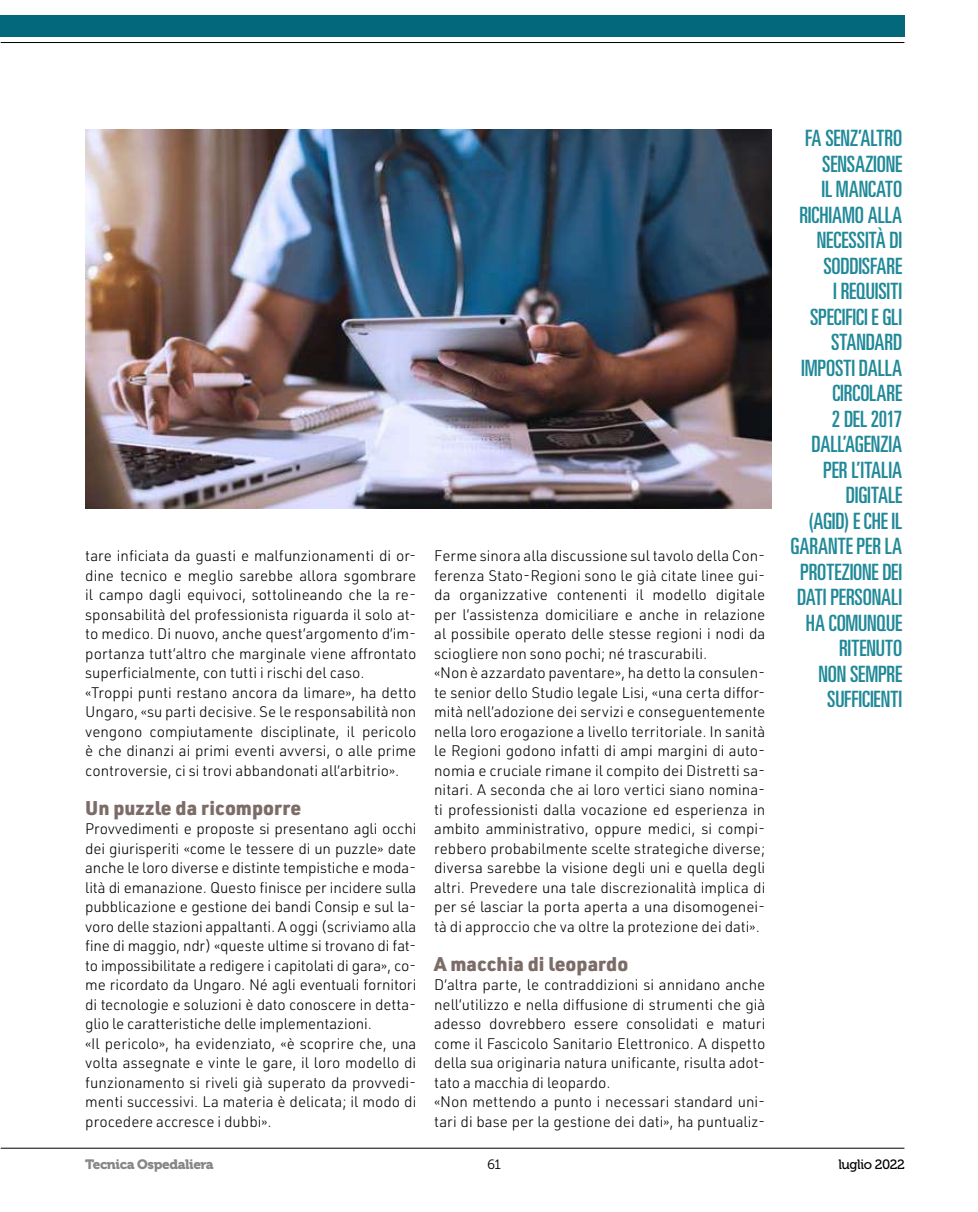
<style>
.page{position:relative;width:978px;height:1212px;background:#fff}
.page>*{position:absolute;margin:0;border:0;box-sizing:border-box;transform-origin:0 0}
.t1{font:ultra-condensed 22.5px/25.5px "Univers LT Std";letter-spacing:-.005em;color:#208998;text-align:right}
.t2{font:900 19.5px "URWDIN";color:#7b6c67}
.t3{font:300 15px/19.5px "URWDIN";color:#000}
.t4{font:13.5px "Museo 900";letter-spacing:-.03em;color:#878787}
.t5{font:13.5px "Museo 500";letter-spacing:-.03em;color:#000}
.t6{font:13.5px "Museo 300";color:#000}
</style>
<div class="page">
<hr style="left:1px;top:1148px;width:903px;height:1px;background:#000">
<hr style="left:1px;top:42px;width:903px;height:1px;background:#000">
<div style="left:0;top:15px;width:904px;height:21px;background:#04687d"></div>
<img style="left:85px;top:130px;width:687px;height:378px">
<p class="t3" style="left:85px;top:546px;width:333px">tare inficiata da guasti e malfunzionamenti di or&shy;dine tecnico e meglio sarebbe allora sgombrare il campo dagli equivoci, sottolineando che la re&shy;sponsabilità del professionista riguarda il solo at&shy;to medico. Di nuovo, anche quest’argomento d’im&shy;portanza tutt’altro che marginale viene affrontato superficialmente, con tutti i rischi del caso.<br>«Troppi punti restano ancora da limare», ha detto Ungaro, «su parti decisive. Se le responsabilità non vengono compiutamente disciplinate, il pericolo è che dinanzi ai primi eventi avversi, o alle prime controversie, ci si trovi abbandonati all’arbitrio».</p>
<h2 class="t2" style="left:85px;top:794px;width:218px">Un puzzle da ricomporre</h2>
<p class="t3" style="left:85px;top:819px;width:333px">Provvedimenti e proposte si presentano agli occhi dei giurisperiti «come le tessere di un puzzle» date anche le loro diverse e distinte tempistiche e moda&shy;lità di emanazione. Questo finisce per incidere sulla pubblicazione e gestione dei bandi Consip e sul la&shy;voro delle stazioni appaltanti. A oggi (scriviamo alla fine di maggio, ndr) «queste ultime si trovano di fat&shy;to impossibilitate a redigere i capitolati di gara», co&shy;me ricordato da Ungaro. Né agli eventuali fornitori di tecnologie e soluzioni è dato conoscere in detta&shy;glio le caratteristiche delle implementazioni.<br>«Il pericolo», ha evidenziato, «è scoprire che, una volta assegnate e vinte le gare, il loro modello di funzionamento si riveli già superato da provvedi&shy;menti successivi. La materia è delicata; il modo di procedere accresce i dubbi».</p>
<p class="t3" style="left:434px;top:546px;width:333px">Ferme sinora alla discussione sul tavolo della Con&shy;ferenza Stato-Regioni sono le già citate linee gui&shy;da organizzative contenenti il modello digitale per l’assistenza domiciliare e anche in relazione al possibile operato delle stesse regioni i nodi da sciogliere non sono pochi; né trascurabili.<br>«Non è azzardato paventare», ha detto la consulen&shy;te senior dello Studio legale Lisi, «una certa diffor&shy;mità nell’adozione dei servizi e conseguentemente nella loro erogazione a livello territoriale. In sanità le Regioni godono infatti di ampi margini di auto&shy;nomia e cruciale rimane il compito dei Distretti sa&shy;nitari. A seconda che ai loro vertici siano nomina&shy;ti professionisti dalla vocazione ed esperienza in ambito amministrativo, oppure medici, si compi&shy;rebbero probabilmente scelte strategiche diverse; diversa sarebbe la visione degli uni e quella degli altri. Prevedere una tale discrezionalità implica di per sé lasciar la porta aperta a una disomogenei&shy;tà di approccio che va oltre la protezione dei dati».</p>
<h2 class="t2" style="left:434px;top:950px;width:196px">A macchia di leopardo</h2>
<p class="t3" style="left:434px;top:975px;width:333px">D’altra parte, le contraddizioni si annidano anche nell’utilizzo e nella diffusione di strumenti che già adesso dovrebbero essere consolidati e maturi come il Fascicolo Sanitario Elettronico. A dispetto della sua originaria natura unificante, risulta adot&shy;tato a macchia di leopardo.<br>«Non mettendo a punto i necessari standard uni&shy;tari di base per la gestione dei dati», ha puntualiz-</p>
<p class="t1" style="left:790px;top:125px;width:113px">FA SENZ’ALTRO<br>SENSAZIONE<br>IL MANCATO<br>RICHIAMO ALLA<br>NECESSITÀ DI<br>SODDISFARE<br>I REQUISITI<br>SPECIFICI E GLI<br>STANDARD<br>IMPOSTI DALLA<br>CIRCOLARE<br>2 DEL 2017<br>DALL’AGENZIA<br>PER L’ITALIA<br>DIGITALE<br>(AGID) E CHE IL<br>GARANTE PER LA<br>PROTEZIONE DEI<br>DATI PERSONALI<br>HA COMUNQUE<br>RITENUTO<br>NON SEMPRE<br>SUFFICIENTI</p>
<p class="t4" style="left:85px;top:1157px;width:130px">Tecnica Ospedaliera</p>
<p class="t6" style="left:487px;top:1157px;width:15px">61</p>
<p class="t5" style="left:838px;top:1157px;width:68px">luglio 2022</p>
</div>
